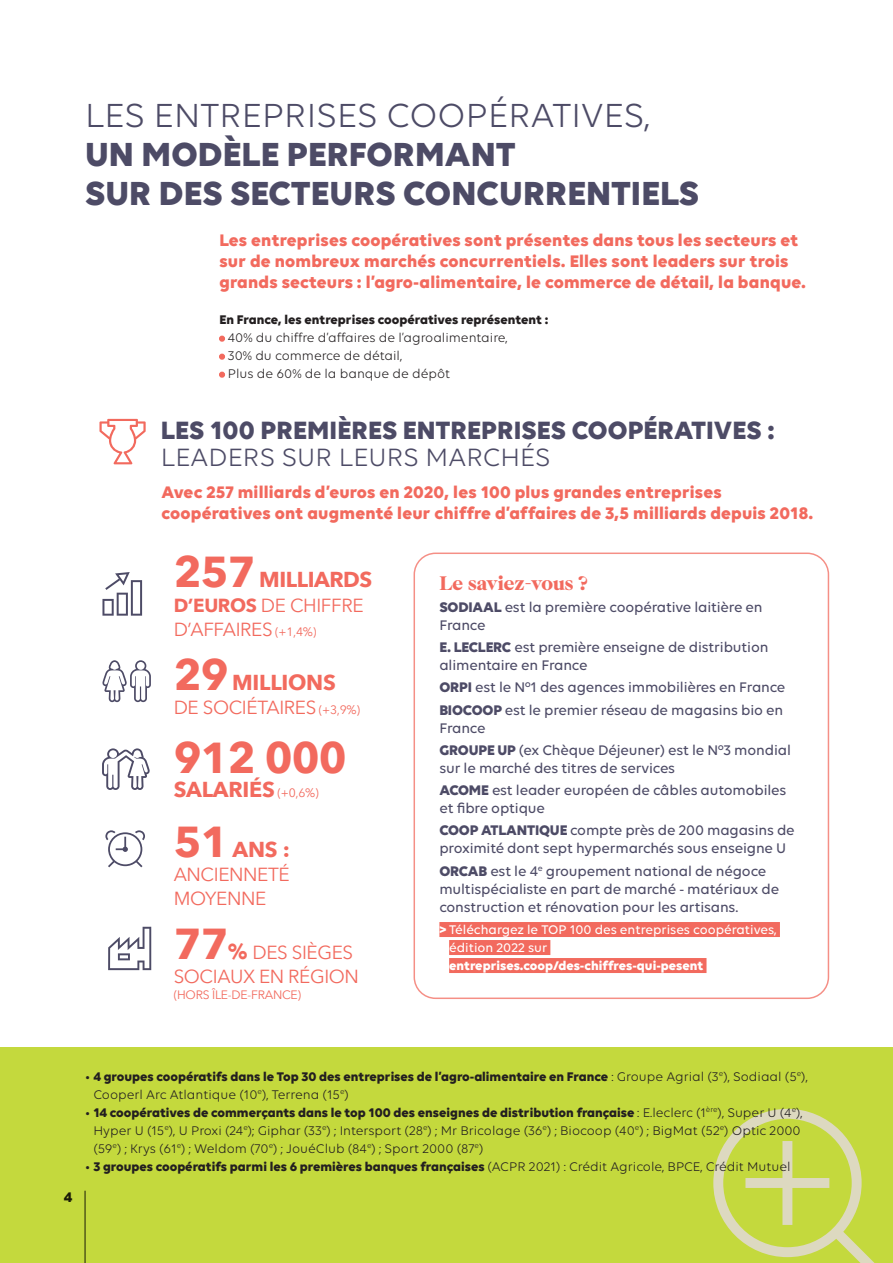
<style>
.page{position:relative;width:893px;height:1263px;background:#fff}
.page>*{position:absolute;margin:0;border:0;box-sizing:border-box;transform-origin:0 0}
.t1{font:700 43.2px "Avenir Next";letter-spacing:-.02em;color:#f26a5e}
.t2{font:700 36px/39px "Volte";letter-spacing:.005em;color:#4d4b66}
.t3{font:36px "Volte";letter-spacing:.005em;color:#4d4b66}
.t4{font:700 27px "Volte";letter-spacing:.005em;color:#4d4b66}
.t5{font:27px "Volte";letter-spacing:.005em;color:#4d4b66}
.t6{font:700 21.6px "Avenir Next";letter-spacing:-.01em;color:#f26a5e}
.t7{font:21px "F37 Caslon Extra Bold Text";color:#f26a5e}
.t8{font:18.9px/24.3px "Avenir Next";letter-spacing:-.02em;color:#f26a5e}
.t9{font:700 18px/21px "Volte";letter-spacing:.01em;color:#f26a5e}
.t10{font:500 15px/22.2px "Volte";letter-spacing:-.01em;color:#4d4b66}
.t11{font:700 15px "Volte";color:#231f20}
.t12{font:13.5px/18px "Volte";color:#231f20}
.t13{font:700 13.5px/18px "Volte";color:#231f20}
.t14{font:500 13.5px/18px "Volte";color:#fff}
.t15{font:700 13.5px "Volte";color:#fff}
.t16{font:12.15px "Avenir Next";letter-spacing:-.02em;color:#f26a5e}
.s1{color:#f26a5e}
.s2{font-size:43.2px}
.s3{font-weight:700}
.s4{font-size:12.15px}
.s5{font-weight:400;font-size:12.15px}
.s6{font-weight:700;font-size:43.2px}
.s7{font-weight:700;font-size:21.6px}
.s8{font-weight:400}
</style>
<div class="page">
<div style="left:0;top:1047px;width:893px;height:216px;background:#c4d93d"></div>
<svg style="left:713px;top:1109px;width:162px;height:154px"></svg>
<div style="left:414px;top:552px;width:415px;height:447px;border:2px solid #f26a5e;border-radius:21px"></div>
<div style="left:439px;top:922px;width:341px;height:15px;background:#f26a5e"></div>
<div style="left:449px;top:940px;width:101px;height:15px;background:#f26a5e"></div>
<div style="left:449px;top:958px;width:257px;height:15px;background:#f26a5e"></div>
<svg style="left:102px;top:748px;width:48px;height:42px"></svg>
<svg style="left:102px;top:572px;width:40px;height:44px"></svg>
<svg style="left:105px;top:830px;width:40px;height:37px"></svg>
<svg style="left:102px;top:660px;width:49px;height:42px"></svg>
<svg style="left:99px;top:419px;width:47px;height:45px"></svg>
<svg style="left:108px;top:927px;width:43px;height:43px"></svg>
<h2 class="t3" style="left:85px;top:95px;width:567px">LES ENTREPRISES COOPÉRATIVES,</h2>
<h2 class="t2" style="left:85px;top:133px;width:616px">UN MODÈLE PERFORMANT<br>SUR DES SECTEURS CONCURRENTIELS</h2>
<p class="t9" style="left:219px;top:229px;width:588px">Les entreprises coopératives sont présentes dans tous les secteurs et sur de nombreux marchés concurrentiels. Elles sont leaders sur trois grands secteurs : l’agro-alimentaire, le commerce de détail, la banque.</p>
<p class="t13" style="left:219px;top:310px;width:330px">En France, les entreprises coopératives représentent :</p>
<p class="t12" style="left:219px;top:328px;width:290px"><span class="s1">•</span> 40% du chiffre d’affaires de l’agroalimentaire,</p>
<p class="t12" style="left:219px;top:346px;width:184px"><span class="s1">•</span> 30% du commerce de détail,</p>
<p class="t12" style="left:219px;top:364px;width:232px"><span class="s1">•</span> Plus de 60% de la banque de dépôt</p>
<h3 class="t4" style="left:161px;top:414px;width:615px">LES 100 PREMIÈRES ENTREPRISES COOPÉRATIVES :</h3>
<h3 class="t5" style="left:161px;top:442px;width:391px">LEADERS SUR LEURS MARCHÉS</h3>
<p class="t9" style="left:162px;top:481px;width:653px">Avec 257 milliards d’euros en 2020, les 100 plus grandes entreprises coopératives ont augmenté leur chiffre d’affaires de 3,5 milliards depuis 2018.</p>
<h3 class="t6" style="left:174px;top:561px;width:200px"><span class="s2">257</span> MILLIARDS</h3>
<p class="t8" style="left:174px;top:592px;width:191px"><span class="s3">D’EUROS</span> DE CHIFFRE<br>D’AFFAIRES <span class="s4">(+1,4%)</span></p>
<h1 class="t1" style="left:174px;top:637px;width:56px">29</h1>
<h3 class="t6" style="left:232px;top:663px;width:105px">MILLIONS</h3>
<p class="t8" style="left:174px;top:694px;width:188px">DE SOCIÉTAIRES <span class="s4">(+3,9%)</span></p>
<h1 class="t1" style="left:174px;top:720px;width:175px">912 000</h1>
<h3 class="t6" style="left:174px;top:771px;width:147px">SALARIÉS <span class="s5">(+0,6%)</span></h3>
<h3 class="t6" style="left:174px;top:830px;width:118px"><span class="s2">51</span> ANS :</h3>
<p class="t8" style="left:174px;top:861px;width:118px">ANCIENNETÉ<br>MOYENNE</p>
<p class="t8" style="left:174px;top:939px;width:187px"><span class="s6">77</span><span class="s7">%</span> DES SIÈGES<br>SOCIAUX EN RÉGION</p>
<p class="t16" style="left:174px;top:985px;width:129px">(HORS ÎLE-DE-FRANCE)</p>
<h3 class="t7" style="left:439px;top:571px;width:150px">Le saviez-vous ?</h3>
<p class="t10" style="left:439px;top:598px;width:325px;line-height:18px"><span class="s3">SODIAAL</span> est la première coopérative laitière en<br>France</p>
<p class="t10" style="left:439px;top:638px;width:331px;line-height:18px"><span class="s3">E. LECLERC</span> est première enseigne de distribution alimentaire en France</p>
<p class="t10" style="left:439px;top:676px;width:348px"><span class="s3">ORPI</span> est le N°1 des agences immobilières en France<br><span class="s3">BIOCOOP</span> est le premier réseau de magasins bio en</p>
<p class="t10" style="left:439px;top:716px;width:353px">France<br><span class="s3">GROUPE UP</span> (ex Chèque Déjeuner) est le N°3 mondial</p>
<p class="t10" style="left:439px;top:757px;width:348px">sur le marché des titres de services<br><span class="s3">ACOME</span> est leader européen de câbles automobiles</p>
<p class="t10" style="left:439px;top:797px;width:357px">et fibre optique<br><span class="s3">COOP ATLANTIQUE</span> compte près de 200 magasins de</p>
<p class="t10" style="left:439px;top:837px;width:348px">proximité dont sept hypermarchés sous enseigne U<br><span class="s3">ORCAB</span> est le 4<sup>e</sup> groupement national de négoce</p>
<p class="t10" style="left:439px;top:879px;width:341px;line-height:18px">multispécialiste en part de marché - matériaux de construction et rénovation pour les artisans.</p>
<p class="t14" style="left:449px;top:920px;width:329px;text-indent:-10px"><span class="s3">&gt;</span> Téléchargez le TOP 100 des entreprises coopératives, édition 2022 sur</p>
<p class="t15" style="left:449px;top:957px;width:256px">entreprises.coop/des-chiffres-qui-pesent</p>
<p class="t11" style="left:64px;top:1188px;width:10px">4</p>
<p class="t13" style="left:93px;top:1067px;width:716px;text-indent:-8px"><span class="s8">•</span> 4 groupes coopératifs dans le Top 30 des entreprises de l’agro-alimentaire en France <span class="s8">: Groupe Agrial (3</span><sup>e</sup><span class="s8">), Sodiaal (5</span><sup>e</sup><span class="s8">),<br>Cooperl Arc Atlantique (10</span><sup>e</sup><span class="s8">), Terrena (15</span><sup>e</sup><span class="s8">)</span></p>
<p class="t12" style="left:93px;top:1103px;width:711px;text-indent:-8px">• <span class="s3">14 coopératives de commerçants dans le top 100 des enseignes de distribution française</span> : E.leclerc (1<sup>ère</sup>), Super U (4<sup>e</sup>),<br>Hyper U (15<sup>e</sup>), U Proxi (24<sup>e</sup>); Giphar (33<sup>e</sup>) ; Intersport (28<sup>e</sup>) ; Mr Bricolage (36<sup>e</sup>) ; Biocoop (40<sup>e</sup>) ; BigMat (52<sup>e</sup>) Optic 2000 (59<sup>e</sup>) ; Krys (61<sup>e</sup>) ; Weldom (70<sup>e</sup>) ; JouéClub (84<sup>e</sup>) ; Sport 2000 (87<sup>e</sup>)</p>
<p class="t13" style="left:85px;top:1157px;width:707px"><span class="s8">•</span> 3 groupes coopératifs parmi les 6 premières banques françaises <span class="s8">(ACPR 2021) : Crédit Agricole, BPCE, Crédit Mutuel</span></p>
</div>
